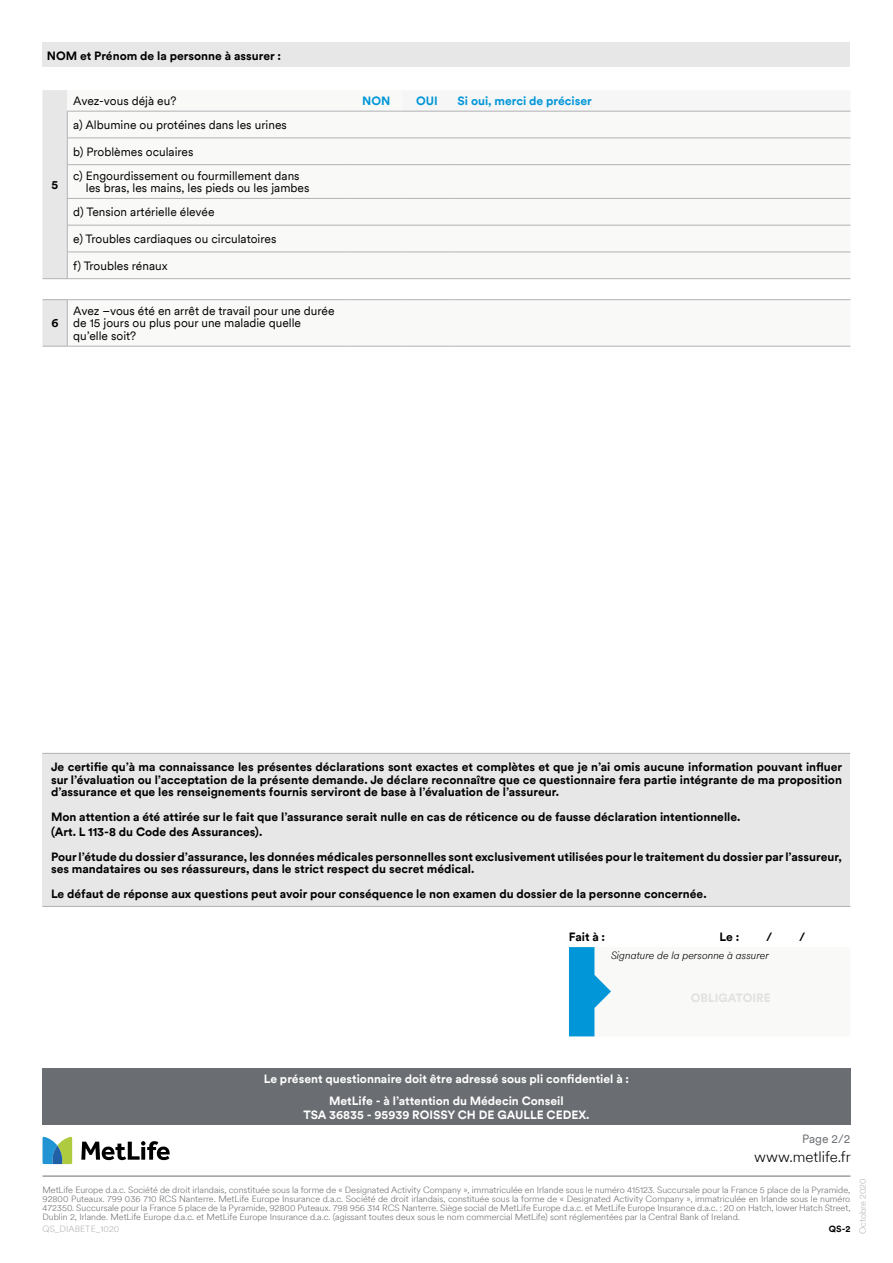
<style>
.page{position:relative;width:893px;height:1263px;background:#fff}
.page>*{position:absolute;margin:0;border:0;box-sizing:border-box;transform-origin:0 0}
.t1{font:300 15px "Met Life Circular TT";color:#000}
.t2{font:700 12px/12.8px "Met Life Circular TT";color:#000}
.t3{font:12px/23.9px "Met Life Circular TT";color:#000}
.t4{font:700 12px/22.5px "Met Life Circular TT";color:#fff;text-align:center}
.t5{font:700 12px "Met Life Circular TT";color:#0096d8}
.t6{font:700 12px "Met Life Circular TT";color:#e1e2e0}
.t7{font:12px "Met Life Circular TT";color:#6a6d71}
.t8{font:italic 300 10.5px "Met Life Circular TT";color:#000}
.t9{font:300 9px/9px "Met Life Circular TT";color:#6a6d71;text-align:justify}
.t10{font:300 9px "Met Life Circular TT";color:#b1b2b4}
.t11{font:700 9px "Met Life Circular TT";color:#000}
</style>
<div class="page">
<svg style="left:81px;top:1141px;width:89px;height:19px"></svg>
<svg style="left:43px;top:1136px;width:29px;height:28px"></svg>
<hr style="left:43px;top:1176px;width:807px;height:1px;background:#6a6d71">
<div style="left:43px;top:43px;width:807px;height:24px;background:#e7e7e8"></div>
<div style="left:42px;top:1068px;width:809px;height:56px;background:#6a6d71"></div>
<svg style="left:569px;top:947px;width:42px;height:89px"></svg>
<svg style="left:68px;top:110px;width:782px;height:236px"></svg>
<svg style="left:402px;top:110px;width:448px;height:1px"></svg>
<hr style="left:452px;top:138px;width:398px;height:1px;background:#b1b2b4">
<hr style="left:452px;top:164px;width:398px;height:1px;background:#b1b2b4">
<hr style="left:452px;top:198px;width:398px;height:1px;background:#b1b2b4">
<hr style="left:452px;top:225px;width:398px;height:1px;background:#b1b2b4">
<hr style="left:452px;top:252px;width:398px;height:1px;background:#b1b2b4">
<hr style="left:452px;top:278px;width:398px;height:1px;background:#b1b2b4">
<hr style="left:452px;top:299px;width:398px;height:1px;background:#b1b2b4">
<hr style="left:452px;top:346px;width:398px;height:1px;background:#b1b2b4">
<hr style="left:452px;top:111px;width:398px;height:1px;background:#b1b2b4">
<hr style="left:67px;top:111px;width:283px;height:1px;background:#b1b2b4">
<hr style="left:67px;top:138px;width:283px;height:1px;background:#b1b2b4">
<hr style="left:67px;top:164px;width:283px;height:1px;background:#b1b2b4">
<hr style="left:67px;top:198px;width:283px;height:1px;background:#b1b2b4">
<hr style="left:67px;top:225px;width:283px;height:1px;background:#b1b2b4">
<hr style="left:67px;top:252px;width:283px;height:1px;background:#b1b2b4">
<hr style="left:67px;top:278px;width:283px;height:1px;background:#b1b2b4">
<hr style="left:67px;top:299px;width:283px;height:1px;background:#b1b2b4">
<hr style="left:67px;top:346px;width:283px;height:1px;background:#b1b2b4">
<hr style="left:350px;top:111px;width:52px;height:1px;background:#b1b2b4">
<hr style="left:402px;top:111px;width:50px;height:1px;background:#b1b2b4">
<hr style="left:350px;top:138px;width:52px;height:1px;background:#b1b2b4">
<hr style="left:402px;top:138px;width:50px;height:1px;background:#b1b2b4">
<hr style="left:350px;top:164px;width:52px;height:1px;background:#b1b2b4">
<hr style="left:402px;top:164px;width:50px;height:1px;background:#b1b2b4">
<hr style="left:350px;top:198px;width:52px;height:1px;background:#b1b2b4">
<hr style="left:402px;top:198px;width:50px;height:1px;background:#b1b2b4">
<hr style="left:350px;top:225px;width:52px;height:1px;background:#b1b2b4">
<hr style="left:402px;top:225px;width:50px;height:1px;background:#b1b2b4">
<hr style="left:350px;top:252px;width:52px;height:1px;background:#b1b2b4">
<hr style="left:402px;top:252px;width:50px;height:1px;background:#b1b2b4">
<hr style="left:350px;top:278px;width:52px;height:1px;background:#b1b2b4">
<hr style="left:402px;top:278px;width:50px;height:1px;background:#b1b2b4">
<hr style="left:350px;top:299px;width:52px;height:1px;background:#b1b2b4">
<hr style="left:402px;top:299px;width:50px;height:1px;background:#b1b2b4">
<hr style="left:350px;top:346px;width:52px;height:1px;background:#b1b2b4">
<hr style="left:402px;top:346px;width:50px;height:1px;background:#b1b2b4">
<svg style="left:43px;top:90px;width:25px;height:257px;background:#e6e6e7"></svg>
<hr style="left:67px;top:300px;width:1px;height:46px;background:#b1b2b4">
<div style="left:43px;top:753px;width:807px;height:153px;background:#e7e7e8"></div>
<hr style="left:43px;top:753px;width:807px;height:1px;background:#b1b2b4">
<hr style="left:43px;top:906px;width:807px;height:1px;background:#b1b2b4">
<p class="t2" style="left:47px;top:49px;width:236px">NOM et Prénom de la personne à assurer :</p>
<p class="t2" style="left:52px;top:178px;width:8px">5</p>
<p class="t2" style="left:51px;top:316px;width:9px">6</p>
<p class="t3" style="left:73px;top:89px;width:105px">Avez-vous déjà eu?</p>
<p class="t5" style="left:362px;top:93px;width:30px">NON</p>
<p class="t5" style="left:416px;top:93px;width:23px">OUI</p>
<p class="t5" style="left:458px;top:93px;width:136px">Si oui, merci de préciser</p>
<p class="t3" style="left:73px;top:112px;width:215px">a) Albumine ou protéines dans les urines</p>
<p class="t3" style="left:73px;top:139px;width:228px">b) Problèmes oculaires<br>c) Engourdissement ou fourmillement dans</p>
<p class="t3" style="left:73px;top:176px;width:238px;text-indent:13px">les bras, les mains, les pieds ou les jambes d) Tension artérielle élevée</p>
<p class="t3" style="left:73px;top:226px;width:205px">e) Troubles cardiaques ou circulatoires</p>
<p class="t3" style="left:73px;top:253px;width:96px">f) Troubles rénaux</p>
<p class="t3" style="left:73px;top:304px;width:263px;line-height:12.8px">Avez –vous été en arrêt de travail pour une durée de 15 jours ou plus pour une maladie quelle qu’elle soit?</p>
<p class="t2" style="left:51px;top:760px;width:793px;text-align:justify">Je certifie qu’à ma connaissance les présentes déclarations sont exactes et complètes et que je n’ai omis aucune information pouvant influer sur l’évaluation ou l’acceptation de la présente demande. Je déclare reconnaître que ce questionnaire fera partie intégrante de ma proposition d’assurance et que les renseignements fournis serviront de base à l’évaluation de l’assureur.</p>
<p class="t2" style="left:51px;top:809px;width:691px;line-height:14.9px">Mon attention a été attirée sur le fait que l’assurance serait nulle en cas de réticence ou de fausse déclaration intentionnelle. (Art. L 113-8 du Code des Assurances).</p>
<p class="t2" style="left:51px;top:849px;width:792px">Pour l’étude du dossier d’assurance, les données médicales personnelles sont exclusivement utilisées pour le traitement du dossier par l’assureur, ses mandataires ou ses réassureurs, dans le strict respect du secret médical.</p>
<p class="t2" style="left:51px;top:887px;width:657px">Le défaut de réponse aux questions peut avoir pour conséquence le non examen du dossier de la personne concernée.</p>
<p class="t2" style="left:569px;top:930px;width:38px">Fait à :</p>
<p class="t2" style="left:719px;top:930px;width:21px">Le :</p>
<p class="t2" style="left:766px;top:930px;width:8px">/</p>
<p class="t2" style="left:799px;top:930px;width:8px">/</p>
<p class="t8" style="left:611px;top:948px;width:160px">Signature de la personne à assurer</p>
<p class="t6" style="left:691px;top:989px;width:81px">OBLIGATOIRE</p>
<p class="t4" style="left:264px;top:1067px;width:367px">Le présent questionnaire doit être adressé sous pli confidentiel à :<br>MetLife - à l’attention du Médecin Conseil</p>
<p class="t4" style="left:303px;top:1103px;width:287px">TSA 36835 - 95939 ROISSY CH DE GAULLE CEDEX.</p>
<p class="t7" style="left:802px;top:1131px;width:50px">Page 2/2</p>
<p class="t1" style="left:754px;top:1147px;width:98px">www.metlife.fr</p>
<p class="t9" style="left:43px;top:1185px;width:809px">MetLife Europe d.a.c. Société de droit irlandais, constituée sous la forme de « Designated Activity Company », immatriculée en Irlande sous le numéro 415123. Succursale pour la France 5 place de la Pyramide, 92800 Puteaux. 799 036 710 RCS Nanterre. MetLife Europe Insurance d.a.c. Société de droit irlandais, constituée sous la forme de « Designated Activity Company », immatriculée en Irlande sous le numéro 472350. Succursale pour la France 5 place de la Pyramide, 92800 Puteaux. 798 956 314 RCS Nanterre. Siège social de MetLife Europe d.a.c. et MetLife Europe Insurance d.a.c. : 20 on Hatch, lower Hatch Street, Dublin 2, Irlande. MetLife Europe d.a.c. et MetLife Europe Insurance d.a.c. (agissant toutes deux sous le nom commercial MetLife) sont réglementées par la Central Bank of Ireland.</p>
<p class="t10" style="left:43px;top:1222px;width:78px">QS_DIABETE_1020</p>
<p class="t11" style="left:829px;top:1222px;width:23px">QS-2</p>
<p class="t10" style="left:856px;top:1234px;width:57px;rotate:-90deg">Octobre 2020</p>
</div>
